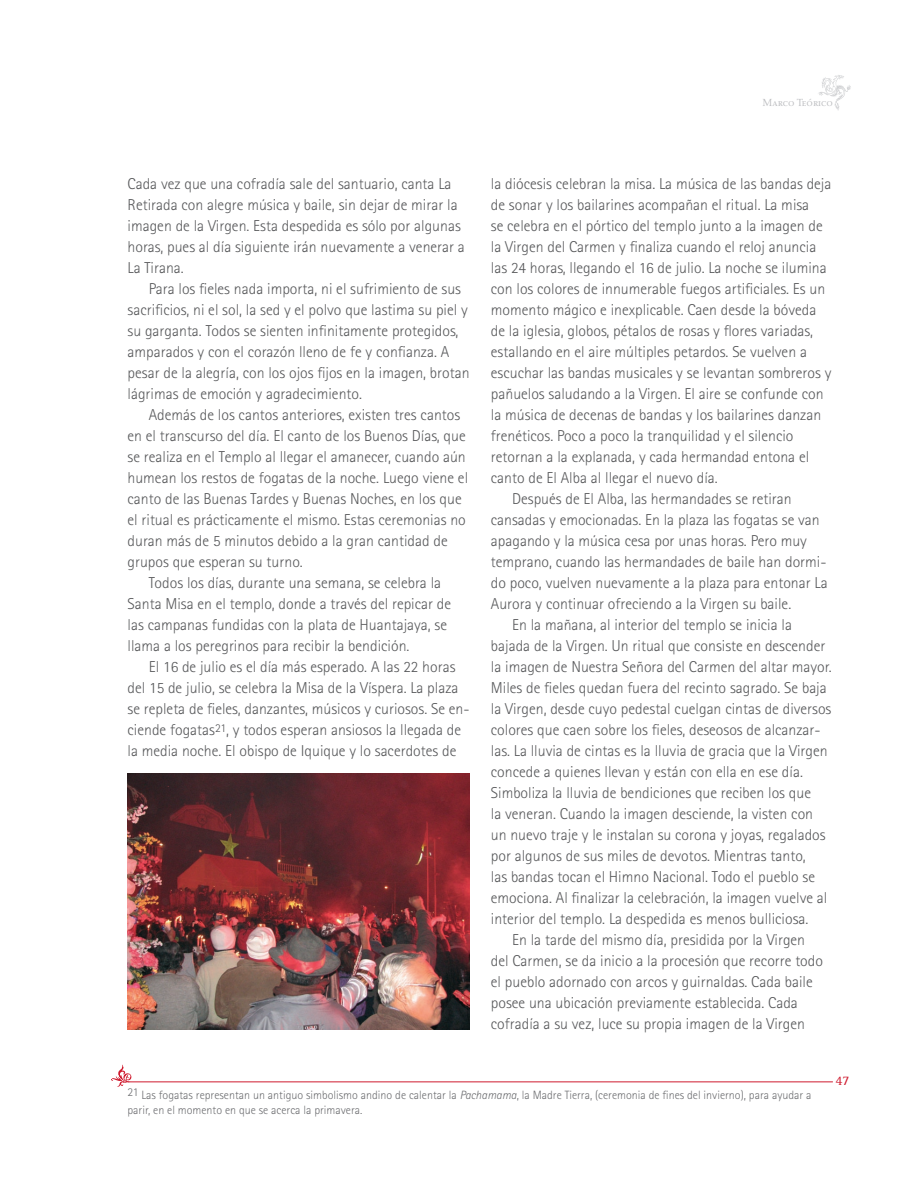
<style>
.page{position:relative;width:918px;height:1188px;background:#fff}
.page>*{position:absolute;margin:0;border:0;box-sizing:border-box;transform-origin:0 0}
.t1{font:300 15.75px/21px "Rotis Sans Serif";color:#57585a}
.t2{font:13.5px "Rotis Serif";color:#cf1b2f}
.t3{font:300 12px/14.4px "Rotis Sans Serif";color:#6c6d70}
.t4{font:10.5px "Aldus Roman SC";color:#bcbdc0}
.s1{font-style:italic}
</style>
<div class="page">
<hr style="left:128px;top:1081px;width:705px;height:1px;background:#cf1b2f">
<svg style="left:111px;top:1064px;width:20px;height:23px"></svg>
<svg style="left:818px;top:75px;width:33px;height:35px"></svg>
<img style="left:127px;top:774px;width:343px;height:256px">
<p class="t4" style="left:763px;top:96px;width:72px">Marco Teórico</p>
<p class="t1" style="left:128px;top:174px;width:339px">Cada vez que una cofradía sale del santuario, canta La Retirada con alegre música y baile, sin dejar de mirar la imagen de la Virgen. Esta despedida es sólo por algunas horas, pues al día siguiente irán nuevamente a venerar a La Tirana.</p>
<p class="t1" style="left:128px;top:279px;width:344px;text-indent:21px">Para los fieles nada importa, ni el sufrimiento de sus sacrificios, ni el sol, la sed y el polvo que lastima su piel y su garganta. Todos se sienten infinitamente protegidos, amparados y con el corazón lleno de fe y confianza. A pesar de la alegría, con los ojos fijos en la imagen, brotan lágrimas de emoción y agradecimiento.</p>
<p class="t1" style="left:149px;top:405px;width:313px">Además de los cantos anteriores, existen tres cantos</p>
<p class="t1" style="left:128px;top:426px;width:340px">en el transcurso del día. El canto de los Buenos Días, que</p>
<p class="t1" style="left:128px;top:447px;width:340px">se realiza en el Templo al llegar el amanecer, cuando aún</p>
<p class="t1" style="left:128px;top:468px;width:342px">humean los restos de fogatas de la noche. Luego viene el</p>
<p class="t1" style="left:128px;top:489px;width:336px">canto de las Buenas Tardes y Buenas Noches, en los que</p>
<p class="t1" style="left:128px;top:510px;width:340px">el ritual es prácticamente el mismo. Estas ceremonias no</p>
<p class="t1" style="left:128px;top:531px;width:322px">duran más de 5 minutos debido a la gran cantidad de</p>
<p class="t1" style="left:128px;top:552px;width:177px">grupos que esperan su turno.</p>
<p class="t1" style="left:149px;top:573px;width:294px">Todos los días, durante una semana, se celebra la</p>
<p class="t1" style="left:128px;top:594px;width:325px">Santa Misa en el templo, donde a través del repicar de</p>
<p class="t1" style="left:128px;top:615px;width:321px">las campanas fundidas con la plata de Huantajaya, se</p>
<p class="t1" style="left:128px;top:636px;width:283px">llama a los peregrinos para recibir la bendición.</p>
<p class="t1" style="left:149px;top:657px;width:308px">El 16 de julio es el día más esperado. A las 22 horas</p>
<p class="t1" style="left:128px;top:678px;width:332px">del 15 de julio, se celebra la Misa de la Víspera. La plaza</p>
<p class="t1" style="left:128px;top:699px;width:344px">se repleta de fieles, danzantes, músicos y curiosos. Se en-</p>
<p class="t1" style="left:128px;top:720px;width:335px">ciende fogatas<sup>21</sup>, y todos esperan ansiosos la llegada de</p>
<p class="t1" style="left:128px;top:741px;width:330px">la media noche. El obispo de Iquique y lo sacerdotes de</p>
<p class="t1" style="left:491px;top:174px;width:342px">la diócesis celebran la misa. La música de las bandas deja</p>
<p class="t1" style="left:491px;top:195px;width:320px">de sonar y los bailarines acompañan el ritual. La misa</p>
<p class="t1" style="left:491px;top:216px;width:333px">se celebra en el pórtico del templo junto a la imagen de</p>
<p class="t1" style="left:491px;top:237px;width:327px">la Virgen del Carmen y finaliza cuando el reloj anuncia</p>
<p class="t1" style="left:491px;top:258px;width:337px">las 24 horas, llegando el 16 de julio. La noche se ilumina</p>
<p class="t1" style="left:491px;top:279px;width:336px">con los colores de innumerable fuegos artificiales. Es un</p>
<p class="t1" style="left:491px;top:300px;width:327px">momento mágico e inexplicable. Caen desde la bóveda</p>
<p class="t1" style="left:491px;top:321px;width:324px">de la iglesia, globos, pétalos de rosas y flores variadas,</p>
<p class="t1" style="left:491px;top:342px;width:318px">estallando en el aire múltiples petardos. Se vuelven a</p>
<p class="t1" style="left:491px;top:363px;width:342px">escuchar las bandas musicales y se levantan sombreros y</p>
<p class="t1" style="left:491px;top:384px;width:334px">pañuelos saludando a la Virgen. El aire se confunde con</p>
<p class="t1" style="left:491px;top:405px;width:332px">la música de decenas de bandas y los bailarines danzan</p>
<p class="t1" style="left:491px;top:426px;width:304px">frenéticos. Poco a poco la tranquilidad y el silencio</p>
<p class="t1" style="left:491px;top:447px;width:320px">retornan a la explanada, y cada hermandad entona el</p>
<p class="t1" style="left:491px;top:468px;width:228px">canto de El Alba al llegar el nuevo día.</p>
<p class="t1" style="left:512px;top:489px;width:281px">Después de El Alba, las hermandades se retiran</p>
<p class="t1" style="left:491px;top:510px;width:330px">cansadas y emocionadas. En la plaza las fogatas se van</p>
<p class="t1" style="left:491px;top:531px;width:318px">apagando y la música cesa por unas horas. Pero muy</p>
<p class="t1" style="left:491px;top:552px;width:337px">temprano, cuando las hermandades de baile han dormi-</p>
<p class="t1" style="left:491px;top:573px;width:338px">do poco, vuelven nuevamente a la plaza para entonar La</p>
<p class="t1" style="left:491px;top:594px;width:302px">Aurora y continuar ofreciendo a la Virgen su baile.</p>
<p class="t1" style="left:512px;top:615px;width:281px">En la mañana, al interior del templo se inicia la</p>
<p class="t1" style="left:491px;top:636px;width:336px">bajada de la Virgen. Un ritual que consiste en descender</p>
<p class="t1" style="left:491px;top:657px;width:342px">la imagen de Nuestra Señora del Carmen del altar mayor.</p>
<p class="t1" style="left:491px;top:678px;width:337px">Miles de fieles quedan fuera del recinto sagrado. Se baja</p>
<p class="t1" style="left:491px;top:699px;width:342px">la Virgen, desde cuyo pedestal cuelgan cintas de diversos</p>
<p class="t1" style="left:491px;top:720px;width:331px">colores que caen sobre los fieles, deseosos de alcanzar-</p>
<p class="t1" style="left:491px;top:741px;width:338px">las. La lluvia de cintas es la lluvia de gracia que la Virgen</p>
<p class="t1" style="left:491px;top:762px;width:314px">concede a quienes llevan y están con ella en ese día.</p>
<p class="t1" style="left:491px;top:783px;width:322px">Simboliza la lluvia de bendiciones que reciben los que</p>
<p class="t1" style="left:491px;top:804px;width:324px">la veneran. Cuando la imagen desciende, la visten con</p>
<p class="t1" style="left:491px;top:825px;width:336px">un nuevo traje y le instalan su corona y joyas, regalados</p>
<p class="t1" style="left:491px;top:846px;width:316px">por algunos de sus miles de devotos. Mientras tanto,</p>
<p class="t1" style="left:491px;top:867px;width:326px">las bandas tocan el Himno Nacional. Todo el pueblo se</p>
<p class="t1" style="left:491px;top:888px;width:338px">emociona. Al finalizar la celebración, la imagen vuelve al</p>
<p class="t1" style="left:491px;top:909px;width:319px">interior del templo. La despedida es menos bulliciosa.</p>
<p class="t1" style="left:512px;top:930px;width:295px">En la tarde del mismo día, presidida por la Virgen</p>
<p class="t1" style="left:491px;top:951px;width:334px">del Carmen, se da inicio a la procesión que recorre todo</p>
<p class="t1" style="left:491px;top:972px;width:323px">el pueblo adornado con arcos y guirnaldas. Cada baile</p>
<p class="t1" style="left:491px;top:993px;width:309px">posee una ubicación previamente establecida. Cada</p>
<p class="t1" style="left:491px;top:1014px;width:316px">cofradía a su vez, luce su propia imagen de la Virgen</p>
<p class="t2" style="left:835px;top:1073px;width:16px">47</p>
<p class="t3" style="left:128px;top:1088px;width:686px">21 Las fogatas representan un antiguo simbolismo andino de calentar la <span class="s1">Pachamama</span>, la Madre Tierra, (ceremonia de fines del invierno), para ayudar a parir, en el momento en que se acerca la primavera.</p>
</div>
